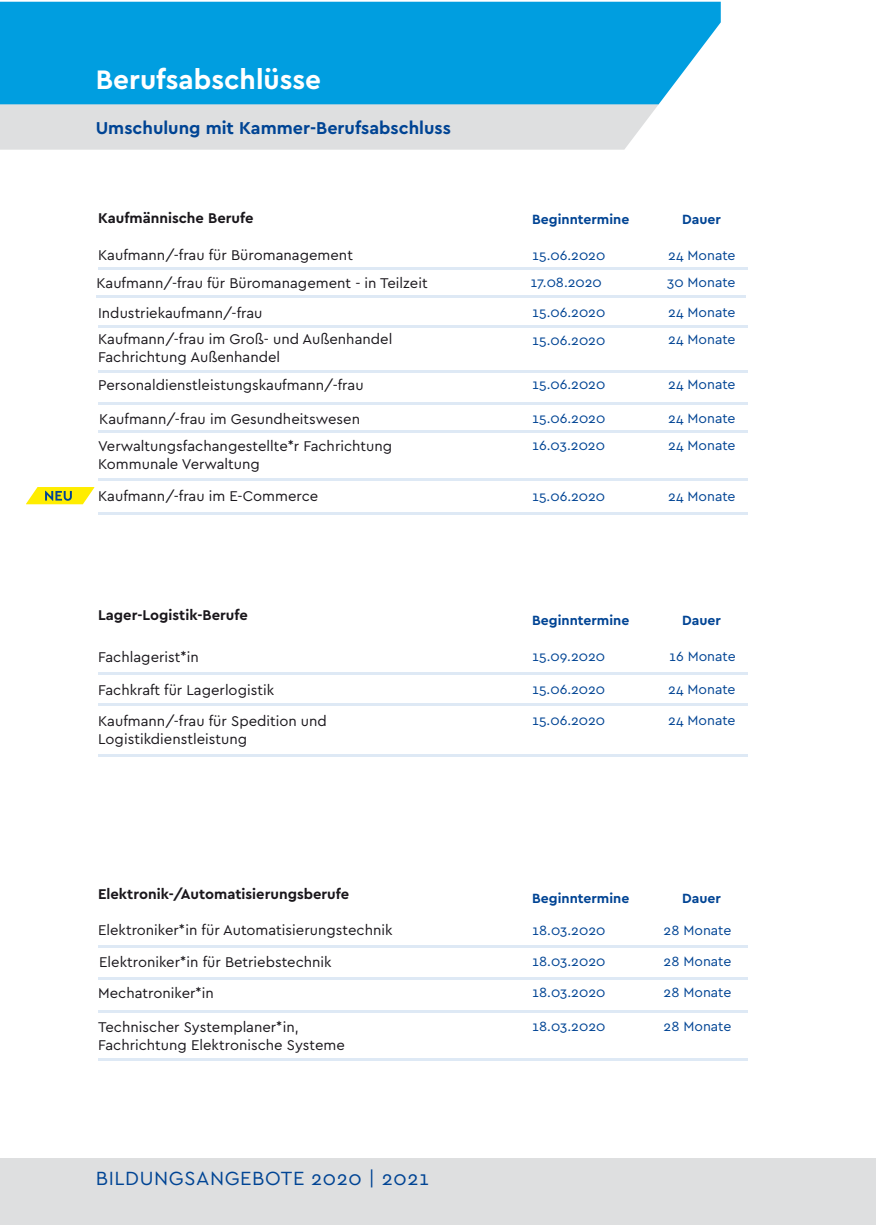
<style>
.page{position:relative;width:876px;height:1225px;background:#fff}
.page>*{position:absolute;margin:0;border:0;box-sizing:border-box;transform-origin:0 0}
.Headline{font:700 28px "Cera Pro";color:#fff}
.Headline-2{font:20px "Cera Pro";letter-spacing:.03em;color:#004494}
.t1{font:700 18px "Cera Pro";color:#004494}
.A_Bodytype{font:14.8px/17.8px "Cera Pro";color:#1a171c}
.A_Bodytype-2{font:700 14.8px "Cera Pro";color:#1a171c}
.B_Bodytype{font:14px "Cera Pro";color:#004494}
.C_Bodytype{font:14px "Cera Pro";color:#004494}
.t2{font:700 14px "Cera Pro";color:#004494}
</style>
<div class="page">
<div style="left:0;top:104px;width:659px;height:46px;background:#dedfe0"></div>
<div style="left:0;top:2px;width:721px;height:102px;background:#009ee0"></div>
<div style="left:0;top:1158px;width:876px;height:67px;background:#dedfe0"></div>
<hr style="left:98px;top:268px;width:649px;height:2px;background:#dee9f5">
<hr style="left:98px;top:326px;width:649px;height:2px;background:#dee9f5">
<hr style="left:98px;top:370px;width:649px;height:2px;background:#dee9f5">
<hr style="left:98px;top:403px;width:649px;height:2px;background:#dee9f5">
<hr style="left:98px;top:672px;width:649px;height:3px;background:#dee9f5">
<hr style="left:98px;top:703px;width:649px;height:3px;background:#dee9f5">
<hr style="left:98px;top:945px;width:649px;height:2px;background:#dee9f5">
<hr style="left:98px;top:977px;width:649px;height:2px;background:#dee9f5">
<hr style="left:98px;top:1010px;width:649px;height:2px;background:#dee9f5">
<hr style="left:98px;top:478px;width:649px;height:2px;background:#dee9f5">
<hr style="left:98px;top:755px;width:649px;height:2px;background:#dee9f5">
<hr style="left:98px;top:1058px;width:649px;height:2px;background:#dee9f5">
<hr style="left:98px;top:513px;width:649px;height:2px;background:#dee9f5">
<hr style="left:98px;top:430px;width:649px;height:2px;background:#dee9f5">
<hr style="left:96px;top:295px;width:649px;height:3px;background:#dee9f5">
<svg style="left:26px;top:487px;width:68px;height:17px"></svg>
<p class="Headline" style="left:96px;top:61px;width:227px">Berufsabschlüsse</p>
<p class="t1" style="left:96px;top:116px;width:357px">Umschulung mit Kammer-Berufsabschluss</p>
<p class="A_Bodytype-2" style="left:98px;top:208px;width:157px">Kaufmännische Berufe</p>
<p class="A_Bodytype" style="left:98px;top:246px;width:256px">Kaufmann/-frau für Büromanagement</p>
<p class="t2" style="left:532px;top:210px;width:99px">Beginntermine</p>
<p class="t2" style="left:682px;top:210px;width:40px">Dauer</p>
<p class="B_Bodytype" style="left:532px;top:246px;width:75px">15.06.2020</p>
<p class="C_Bodytype" style="left:668px;top:246px;width:69px">24 Monate</p>
<p class="A_Bodytype" style="left:96px;top:273px;width:333px">Kaufmann/-frau für Büromanagement - in Teilzeit</p>
<p class="B_Bodytype" style="left:530px;top:273px;width:73px">17.08.2020</p>
<p class="C_Bodytype" style="left:667px;top:273px;width:70px">30 Monate</p>
<p class="A_Bodytype" style="left:98px;top:303px;width:166px">Industriekaufmann/-frau</p>
<p class="C_Bodytype" style="left:668px;top:303px;width:69px">24 Monate</p>
<p class="C_Bodytype" style="left:668px;top:330px;width:69px">24 Monate</p>
<p class="C_Bodytype" style="left:668px;top:375px;width:69px">24 Monate</p>
<p class="B_Bodytype" style="left:532px;top:303px;width:75px">15.06.2020</p>
<p class="B_Bodytype" style="left:532px;top:331px;width:75px">15.06.2020</p>
<p class="B_Bodytype" style="left:532px;top:375px;width:75px">15.06.2020</p>
<p class="B_Bodytype" style="left:532px;top:409px;width:75px">15.06.2020</p>
<p class="A_Bodytype" style="left:98px;top:330px;width:296px">Kaufmann/-frau im Groß- und Außenhandel<br>Fachrichtung Außenhandel</p>
<p class="A_Bodytype" style="left:98px;top:375px;width:267px">Personaldienstleistungskaufmann/-frau</p>
<p class="A_Bodytype" style="left:99px;top:409px;width:262px">Kaufmann/-frau im Gesundheitswesen</p>
<p class="C_Bodytype" style="left:668px;top:409px;width:69px">24 Monate</p>
<p class="A_Bodytype" style="left:98px;top:436px;width:296px">Verwaltungsfachangestellte*r Fachrichtung<br>Kommunale Verwaltung</p>
<p class="B_Bodytype" style="left:532px;top:436px;width:74px">16.03.2020</p>
<p class="C_Bodytype" style="left:668px;top:436px;width:69px">24 Monate</p>
<p class="A_Bodytype" style="left:98px;top:487px;width:222px">Kaufmann/-frau im E-Commerce</p>
<p class="B_Bodytype" style="left:532px;top:486px;width:75px">15.06.2020</p>
<p class="C_Bodytype" style="left:668px;top:486px;width:69px">24 Monate</p>
<p class="A_Bodytype-2" style="left:98px;top:605px;width:151px">Lager-Logistik-Berufe</p>
<p class="A_Bodytype" style="left:98px;top:647px;width:102px">Fachlagerist*in</p>
<p class="t2" style="left:532px;top:610px;width:99px">Beginntermine</p>
<p class="t2" style="left:682px;top:610px;width:40px">Dauer</p>
<p class="B_Bodytype" style="left:532px;top:647px;width:74px">15.09.2020</p>
<p class="C_Bodytype" style="left:669px;top:647px;width:68px">16 Monate</p>
<p class="A_Bodytype" style="left:98px;top:680px;width:178px">Fachkraft für Lagerlogistik</p>
<p class="A_Bodytype" style="left:98px;top:711px;width:230px">Kaufmann/-frau für Spedition und<br>Logistikdienstleistung</p>
<p class="B_Bodytype" style="left:532px;top:680px;width:75px">15.06.2020</p>
<p class="C_Bodytype" style="left:668px;top:680px;width:69px">24 Monate</p>
<p class="B_Bodytype" style="left:532px;top:711px;width:75px">15.06.2020</p>
<p class="C_Bodytype" style="left:668px;top:711px;width:69px">24 Monate</p>
<p class="A_Bodytype-2" style="left:98px;top:883px;width:253px">Elektronik-/Automatisierungsberufe</p>
<p class="t2" style="left:532px;top:888px;width:99px">Beginntermine</p>
<p class="t2" style="left:682px;top:888px;width:40px">Dauer</p>
<p class="A_Bodytype" style="left:98px;top:921px;width:296px">Elektroniker*in für Automatisierungstechnik</p>
<p class="B_Bodytype" style="left:532px;top:920px;width:75px">18.03.2020</p>
<p class="C_Bodytype" style="left:664px;top:920px;width:69px">28 Monate</p>
<p class="A_Bodytype" style="left:99px;top:952px;width:234px">Elektroniker*in für Betriebstechnik</p>
<p class="B_Bodytype" style="left:532px;top:952px;width:75px">18.03.2020</p>
<p class="C_Bodytype" style="left:664px;top:952px;width:69px">28 Monate</p>
<p class="A_Bodytype" style="left:98px;top:983px;width:117px">Mechatroniker*in</p>
<p class="B_Bodytype" style="left:532px;top:983px;width:75px">18.03.2020</p>
<p class="C_Bodytype" style="left:664px;top:983px;width:69px">28 Monate</p>
<p class="A_Bodytype" style="left:98px;top:1017px;width:202px">Technischer Systemplaner*in,</p>
<p class="B_Bodytype" style="left:532px;top:1017px;width:75px">18.03.2020</p>
<p class="C_Bodytype" style="left:664px;top:1017px;width:69px">28 Monate</p>
<p class="A_Bodytype" style="left:98px;top:1035px;width:248px">Fachrichtung Elektronische Systeme</p>
<p class="Headline-2" style="left:96px;top:1165px;width:335px">BILDUNGSANGEBOTE 2020 | 2021</p>
</div>
